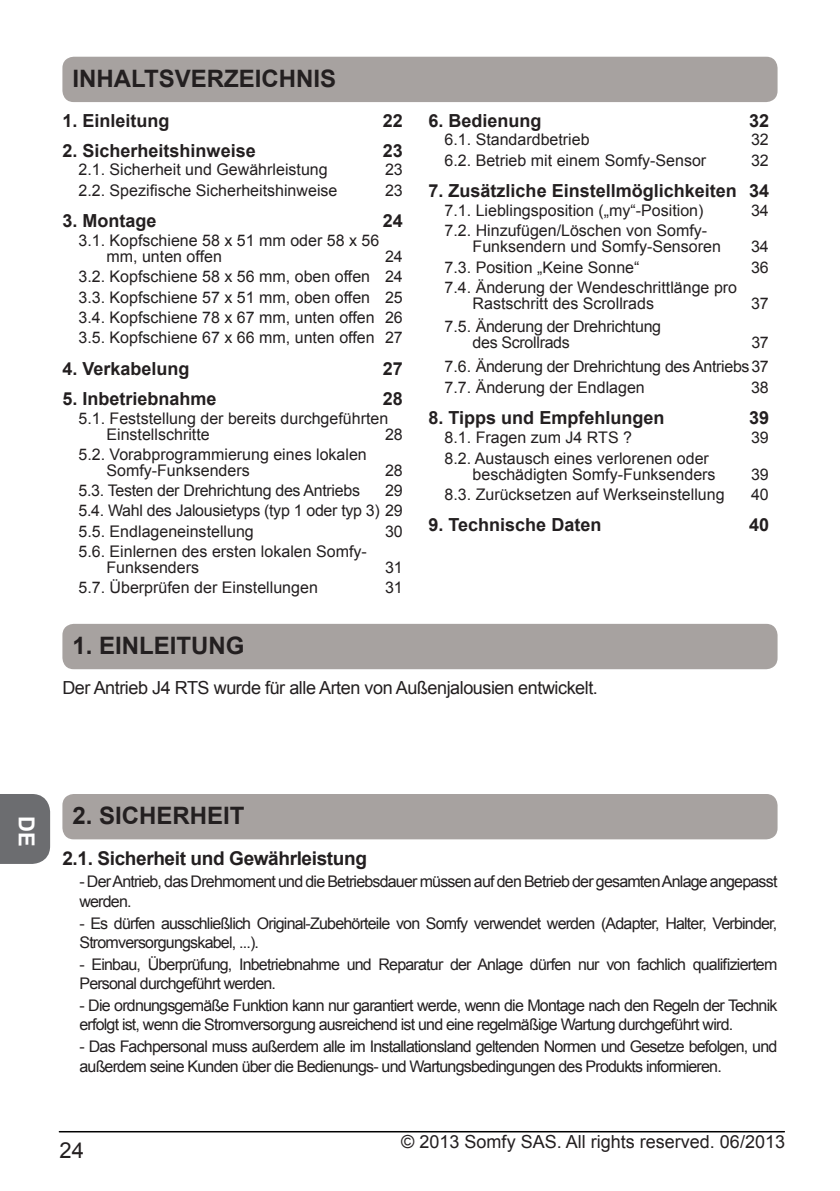
<style>
.page{position:relative;width:840px;height:1191px;background:#fff}
.page>*{position:absolute;margin:0;border:0;box-sizing:border-box;transform-origin:0 0}
.t1{font:700 24px "Arial";color:#231f20}
.t2{font:22px "Arial";color:#231f20}
.t3{font:700 22px "Arial";color:#fff}
.t4{font:700 19px "Arial";letter-spacing:-.02em;color:#231f20}
.t5{font:700 18px "Arial";color:#231f20}
.t6{font:18px "Arial";letter-spacing:-.025em;color:#231f20}
.t7{font:18px "Arial";color:#231f20}
.t8{font:16px/19.2px "Arial";letter-spacing:-.05em;color:#231f20}
.t9{font:16px/16px "Arial";color:#231f20}
.t10{font:16px/20.2px "Arial";letter-spacing:-.02em;color:#231f20;text-align:justify}
</style>
<div class="page">
<hr style="left:59px;top:1131px;width:725px;height:1px;background:#000">
<div style="left:0;top:794px;width:50px;height:70px;background:#6c6d70"></div>
<div style="left:62px;top:794px;width:715px;height:45px;background:#a7a2a0;border-radius:11px"></div>
<div style="left:62px;top:57px;width:715px;height:45px;background:#a7a2a0;border-radius:11px"></div>
<div style="left:62px;top:624px;width:715px;height:45px;background:#a7a2a0;border-radius:11px"></div>
<h1 class="t1" style="left:72px;top:62px;width:41px">INHAL</h1>
<h1 class="t1" style="left:144px;top:62px;width:191px">TSVERZEICH NIS</h1>
<p class="t5" style="left:62px;top:108px;width:109px">1. Einleitung</p>
<p class="t5" style="left:382px;top:108px;width:22px">22</p>
<p class="t5" style="left:62px;top:138px;width:195px">2. Sicherheitshinweise</p>
<p class="t5" style="left:382px;top:138px;width:22px">23</p>
<p class="t9" style="left:78px;top:162px;width:251px">2.1. Sicherheit und Gewährleistung</p>
<p class="t10" style="left:385px;top:160px;width:19px">23</p>
<p class="t9" style="left:78px;top:182px;width:260px">2.2. Spezifische Sicherheitshinweise</p>
<p class="t10" style="left:385px;top:180px;width:19px">23</p>
<p class="t5" style="left:62px;top:209px;width:96px">3. Montage</p>
<p class="t5" style="left:382px;top:209px;width:22px">24</p>
<p class="t9" style="left:106px;top:233px;width:274px;text-indent:-28px">3.1. Kopfschiene 58 x 51 mm oder 58 x 56 mm, unten offen</p>
<p class="t10" style="left:78px;top:246px;width:325px;text-indent:306px">24<br>3.2. Kopfschiene 58 x 56 mm, oben offen 24<br>3.3. Kopfschiene 57 x 51 mm, oben offen 25<br>3.4. Kopfschiene 78 x 67 mm, unten offen 26<br>3.5. Kopfschiene 67 x 66 mm, unten offen 27</p>
<p class="t5" style="left:62px;top:356px;width:129px">4. Verkabelung</p>
<p class="t5" style="left:382px;top:356px;width:22px">27</p>
<p class="t5" style="left:62px;top:386px;width:156px">5. Inbetriebnahme</p>
<p class="t5" style="left:382px;top:386px;width:22px">28</p>
<p class="t9" style="left:106px;top:410px;width:283px;text-indent:-28px">5.1. Feststellung der bereits durchgeführten<br>Einstellschritte</p>
<p class="t10" style="left:385px;top:424px;width:19px">28</p>
<p class="t9" style="left:106px;top:446px;width:262px;text-indent:-28px">5.2. Vorabprogrammierung eines lokalen<br>Somfy-Funksenders</p>
<p class="t10" style="left:385px;top:460px;width:19px">28</p>
<p class="t10" style="left:78px;top:480px;width:283px">5.3. Testen der Drehrichtung des Antriebs</p>
<p class="t10" style="left:78px;top:480px;width:325px;text-indent:307px">29<br>5.4. Wahl des Jalousietyps (typ 1 oder typ 3) 29<br>5.5. Endlageneinstellung</p>
<p class="t10" style="left:385px;top:521px;width:19px">30</p>
<p class="t9" style="left:106px;top:543px;width:262px;text-indent:-28px">5.6. Einlernen des ersten lokalen Somfy-<br>Funksenders</p>
<p class="t10" style="left:385px;top:557px;width:19px">31</p>
<p class="t9" style="left:78px;top:580px;width:241px">5.7. Überprüfen der Einstellungen</p>
<p class="t10" style="left:385px;top:577px;width:19px">31</p>
<p class="t5" style="left:428px;top:108px;width:115px">6. Bedienung</p>
<p class="t5" style="left:748px;top:108px;width:22px">32</p>
<p class="t9" style="left:444px;top:132px;width:146px">6.1. Standardbetrieb</p>
<p class="t10" style="left:750px;top:130px;width:19px">32</p>
<p class="t9" style="left:444px;top:152px;width:263px">6.2. Betrieb mit einem Somfy-Sensor</p>
<p class="t10" style="left:750px;top:150px;width:19px">32</p>
<p class="t5" style="left:428px;top:179px;width:342px">7. Zusätzliche Einstellmöglichkeiten 34</p>
<p class="t9" style="left:444px;top:202px;width:260px">7.1. Lieblingsposition („my“-Position)</p>
<p class="t10" style="left:750px;top:200px;width:19px">34</p>
<p class="t9" style="left:472px;top:223px;width:250px;text-indent:-28px">7.2. Hinzufügen/Löschen von Somfy-<br>Funksendern und Somfy-Sensoren</p>
<p class="t10" style="left:750px;top:237px;width:19px">34</p>
<p class="t9" style="left:444px;top:259px;width:196px">7.3. Position „Keine Sonne“</p>
<p class="t10" style="left:750px;top:257px;width:19px">36</p>
<p class="t9" style="left:472px;top:279px;width:266px;text-indent:-28px">7.4. Änderung der Wendeschrittlänge pro<br>Rastschritt des Scrollrads</p>
<p class="t10" style="left:750px;top:293px;width:19px">37</p>
<p class="t10" style="left:472px;top:318px;width:190px;line-height:16px;text-indent:-28px">7.5. Änderung der Drehrichtung des Scrollrads</p>
<p class="t10" style="left:444px;top:330px;width:325px;line-height:24px;text-align:right">37<br>7.6. Änderung der Drehrichtung des Antriebs37</p>
<p class="t9" style="left:444px;top:379px;width:202px">7.7. Änderung der Endlagen</p>
<p class="t10" style="left:750px;top:377px;width:19px">38</p>
<p class="t5" style="left:428px;top:406px;width:237px">8. Tipps und Empfehlungen</p>
<p class="t5" style="left:748px;top:406px;width:22px">39</p>
<p class="t9" style="left:444px;top:430px;width:189px">8.1. Fragen zum J4 RTS ?</p>
<p class="t10" style="left:750px;top:428px;width:19px">39</p>
<p class="t9" style="left:472px;top:450px;width:244px;text-indent:-28px">8.2. Austausch eines verlorenen oder beschädigten Somfy-Funksenders</p>
<p class="t10" style="left:750px;top:464px;width:19px">39</p>
<p class="t9" style="left:444px;top:486px;width:281px">8.3. Zurücksetzen auf Werkseinstellung</p>
<p class="t10" style="left:750px;top:484px;width:19px">40</p>
<p class="t5" style="left:428px;top:513px;width:174px">9. Technische Daten</p>
<p class="t5" style="left:748px;top:513px;width:22px">40</p>
<h1 class="t1" style="left:72px;top:629px;width:154px">1. Einleitung</h1>
<p class="t6" style="left:62px;top:675px;width:536px">Der Antrieb J4 RTS wurde für alle Arten von Außenjalousien entwickelt.</p>
<h2 class="t3" style="left:41px;top:815px;width:32px;rotate:90deg">DE</h2>
<h1 class="t1" style="left:72px;top:799px;width:148px">2. Sicherheit</h1>
<p class="t4" style="left:62px;top:845px;width:306px">2.1. Sicherheit und Gewährleistung</p>
<p class="t8" style="left:79px;top:872px;width:699px">- Der Antrieb, das Drehmoment und die Betriebsdauer müssen auf den Betrieb der gesamten Anlage angepasst werden.</p>
<p class="t8" style="left:79px;top:913px;width:699px">- Es dürfen ausschließlich Original-Zubehörteile von Somfy verwendet werden (Adapter, Halter, Verbinder,<br>Stromversorgungskabel, ...).</p>
<p class="t8" style="left:79px;top:955px;width:699px">- Einbau, Überprüfung, Inbetriebnahme und Reparatur der Anlage dürfen nur von fachlich qualifiziertem<br>Personal durchgeführt werden.</p>
<p class="t8" style="left:79px;top:996px;width:699px">- Die ordnungsgemäße Funktion kann nur garantiert werde, wenn die Montage nach den Regeln der Technik erfolgt ist, wenn die Stromversorgung ausreichend ist und eine regelmäßige Wartung durchgeführt wird.</p>
<p class="t8" style="left:79px;top:1037px;width:699px">- Das Fachpersonal muss außerdem alle im Installationsland geltenden Normen und Gesetze befolgen, und außerdem seine Kunden über die Bedienungs- und Wartungsbedingungen des Produkts informieren.</p>
<h2 class="t2" style="left:60px;top:1136px;width:26px">24</h2>
<p class="t7" style="left:401px;top:1130px;width:385px">© 2013 Somfy SAS. All rights reserved. 06/2013</p>
</div>
